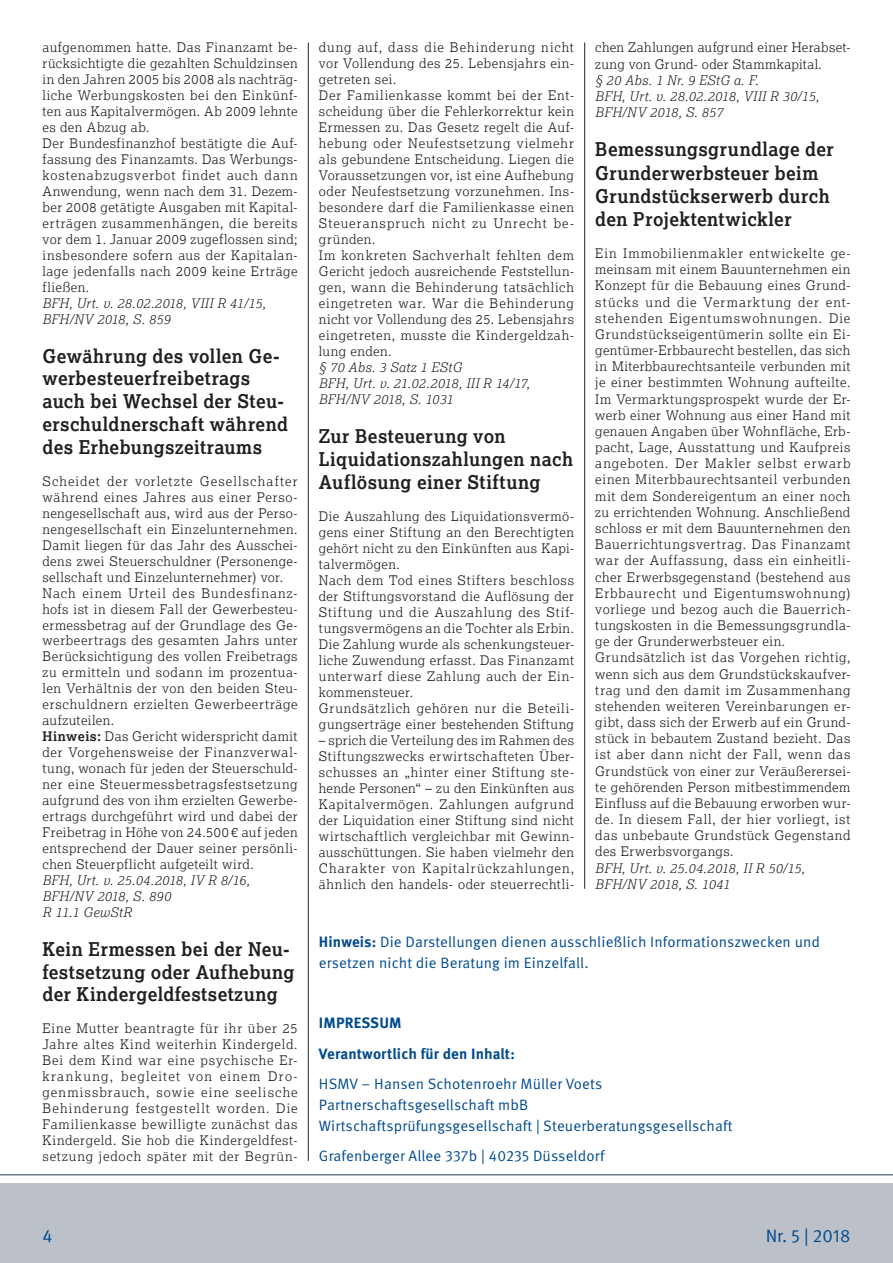
<style>
.page{position:relative;width:893px;height:1263px;background:#fff}
.page>*{position:absolute;margin:0;border:0;box-sizing:border-box;transform-origin:0 0}
.t1{font:700 18.9px/23px "Lexia";letter-spacing:.02em;color:#231f20;scale:.95 1}
.t2{font:18px "Meta Normal Caps Expert";color:#004a8d}
.t3{font:15px/21px "Meta Pro Norm";letter-spacing:.01em;color:#004a8d}
.t4{font:700 15px/30.2px "Meta Pro";letter-spacing:.01em;color:#004a8d}
.t5{font:300 13.2px/15.9px "Lexia";letter-spacing:.045em;color:#231f20}
.t6{font:italic 300 13.2px/15.9px "Lexia";letter-spacing:.025em;color:#231f20}
.t7{font:300 13.2px/16.2px "Lexia";letter-spacing:.02em;color:#231f20}
.s1{font-weight:700}
.s2{font-family:"Meta Pro";font-weight:700}
.s3{font-family:"Meta Normal Caps Expert"}
.s4{font-family:"Meta Pro Norm"}
</style>
<div class="page">
<div style="left:0;top:1183px;width:893px;height:80px;background:#bcc0c9"></div>
<svg style="left:0;top:633px;width:893px;height:543px"></svg>
<hr style="left:308px;top:43px;width:1px;height:1118px;background:#231f20">
<hr style="left:584px;top:43px;width:1px;height:846px;background:#231f20">
<p class="t5" style="left:43px;top:39px;width:257px">aufgenommen hatte. Das Finanzamt be&shy;rücksichtigte die gezahlten Schuldzinsen in den Jahren 2005 bis 2008 als nachträg&shy;liche Werbungskosten bei den Einkünf&shy;ten aus Kapitalvermögen. Ab 2009 lehnte es den Abzug ab.<br>Der Bundesfinanzhof bestätigte die Auf&shy;fassung des Finanzamts. Das Werbungs&shy;kostenabzugsverbot findet auch dann Anwendung, wenn nach dem 31. Dezem&shy;ber 2008 getätigte Ausgaben mit Kapital&shy;erträgen zusammenhängen, die bereits vor dem 1. Januar 2009 zugeflossen sind; insbesondere sofern aus der Kapitalan&shy;lage jedenfalls nach 2009 keine Erträge fließen.</p>
<p class="t6" style="left:43px;top:295px;width:225px">BFH, Urt. v. 28.02.2018, VIII R 41/15,<br>BFH/NV 2018, S. 859</p>
<h1 class="t1" style="left:43px;top:344px;width:260px">Gewährung des vollen Ge&shy;werbesteuerfreibetrags auch bei Wechsel der Steu&shy;erschuldnerschaft während des Erhebungszeitraums</h1>
<p class="t5" style="left:43px;top:473px;width:257px">Scheidet der vorletzte Gesellschafter während eines Jahres aus einer Perso&shy;nengesellschaft aus, wird aus der Perso&shy;nengesellschaft ein Einzelunternehmen.<br>Damit liegen für das Jahr des Ausschei&shy;dens zwei Steuerschuldner (Personenge&shy;sellschaft und Einzelunternehmer) vor.<br>Nach einem Urteil des Bundesfinanz&shy;hofs ist in diesem Fall der Gewerbesteu&shy;ermessbetrag auf der Grundlage des Ge&shy;werbeertrags des gesamten Jahrs unter Berücksichtigung des vollen Freibetrags zu ermitteln und sodann im prozentua&shy;len Verhältnis der von den beiden Steu&shy;erschuldnern erzielten Gewerbeerträge aufzuteilen.<br><span class="s1">Hinweis:</span> Das Gericht widerspricht damit der Vorgehensweise der Finanzverwal&shy;tung, wonach für jeden der Steuerschuld&shy;ner eine Steuermessbetragsfestsetzung aufgrund des von ihm erzielten Gewerbe&shy;ertrags durchgeführt wird und dabei der Freibetrag in Höhe von 24.500 € auf jeden entsprechend der Dauer seiner persönli&shy;chen Steuerpflicht aufgeteilt wird.</p>
<p class="t6" style="left:43px;top:872px;width:209px">BFH, Urt. v. 25.04.2018, IV R 8/16,<br>BFH/NV 2018, S. 890<br>R 11.1 GewStR</p>
<h1 class="t1" style="left:43px;top:937px;width:267px">Kein Ermessen bei der Neu&shy;festsetzung oder Aufhebung der Kindergeldfestsetzung</h1>
<p class="t5" style="left:43px;top:1020px;width:257px;text-align:justify">Eine Mutter beantragte für ihr über 25<br>Jahre altes Kind weiterhin Kindergeld.<br>Bei dem Kind war eine psychische Er&shy;krankung, begleitet von einem Dro&shy;genmissbrauch, sowie eine seelische Behinderung festgestellt worden. Die Familienkasse bewilligte zunächst das Kindergeld. Sie hob die Kindergeldfest&shy;setzung jedoch später mit der Begrün-</p>
<p class="t5" style="left:319px;top:39px;width:257px">dung auf, dass die Behinderung nicht vor Vollendung des 25. Lebensjahrs ein&shy;getreten sei.<br>Der Familienkasse kommt bei der Ent&shy;scheidung über die Fehlerkorrektur kein Ermessen zu. Das Gesetz regelt die Auf&shy;hebung oder Neufestsetzung vielmehr als gebundene Entscheidung. Liegen die Voraussetzungen vor, ist eine Aufhebung oder Neufestsetzung vorzunehmen. Ins&shy;besondere darf die Familienkasse einen Steueranspruch nicht zu Unrecht be&shy;gründen.<br>Im konkreten Sachverhalt fehlten dem Gericht jedoch ausreichende Feststellun&shy;gen, wann die Behinderung tatsächlich eingetreten war. War die Behinderung nicht vor Vollendung des 25. Lebensjahrs eingetreten, musste die Kindergeldzah&shy;lung enden.</p>
<p class="t6" style="left:319px;top:359px;width:213px">§ 70 Abs. 3 Satz 1 EStG<br>BFH, Urt. v. 21.02.2018, III R 14/17,<br>BFH/NV 2018, S. 1031</p>
<h1 class="t1" style="left:319px;top:424px;width:269px">Zur Besteuerung von<br>Liquidationszahlungen nach<br>Auflösung einer Stiftung</h1>
<p class="t5" style="left:319px;top:508px;width:257px">Die Auszahlung des Liquidationsvermö&shy;gens einer Stiftung an den Berechtigten gehört nicht zu den Einkünften aus Kapi&shy;talvermögen.<br>Nach dem Tod eines Stifters beschloss der Stiftungsvorstand die Auflösung der Stiftung und die Auszahlung des Stif&shy;tungsvermögens an die Tochter als Erbin.<br>Die Zahlung wurde als schenkungsteuer&shy;liche Zuwendung erfasst. Das Finanzamt unterwarf diese Zahlung auch der Ein&shy;kommensteuer.<br>Grundsätzlich gehören nur die Beteili&shy;gungserträge einer bestehenden Stiftung</p>
<p class="t5" style="left:319px;top:732px;width:257px;text-align:justify">– sprich die Verteilung des im Rahmen des Stiftungszwecks erwirtschafteten Über&shy;schusses an „hinter einer Stiftung ste&shy;hende Personen“ – zu den Einkünften aus Kapitalvermögen. Zahlungen aufgrund der Liquidation einer Stiftung sind nicht wirtschaftlich vergleichbar mit Gewinn&shy;ausschüttungen. Sie haben vielmehr den Charakter von Kapitalrückzahlungen, ähnlich den handels- oder steuerrechtli-</p>
<p class="t7" style="left:595px;top:39px;width:257px">chen Zahlungen aufgrund einer Herabset&shy;zung von Grund- oder Stammkapital.</p>
<p class="t6" style="left:595px;top:72px;width:225px">§ 20 Abs. 1 Nr. 9 EStG a. F.<br>BFH, Urt. v. 28.02.2018, VIII R 30/15,<br>BFH/NV 2018, S. 857</p>
<h1 class="t1" style="left:595px;top:138px;width:253px">Bemessungsgrundlage der<br>Grunderwerbsteuer beim<br>Grundstückserwerb durch den Projektentwickler</h1>
<p class="t5" style="left:595px;top:245px;width:257px">Ein Immobilienmakler entwickelte ge&shy;meinsam mit einem Bauunternehmen ein Konzept für die Bebauung eines Grund&shy;stücks und die Vermarktung der ent&shy;stehenden Eigentumswohnungen. Die Grundstückseigentümerin sollte ein Ei&shy;gentümer-Erbbaurecht bestellen, das sich in Miterbbaurechtsanteile verbunden mit je einer bestimmten Wohnung aufteilte.<br>Im Vermarktungsprospekt wurde der Er&shy;werb einer Wohnung aus einer Hand mit genauen Angaben über Wohnfläche, Erb&shy;pacht, Lage, Ausstattung und Kaufpreis angeboten. Der Makler selbst erwarb einen Miterbbaurechtsanteil verbunden mit dem Sondereigentum an einer noch zu errichtenden Wohnung. Anschließend schloss er mit dem Bauunternehmen den Bauerrichtungsvertrag. Das Finanzamt war der Auffassung, dass ein einheitli&shy;cher Erwerbsgegenstand (bestehend aus Erbbaurecht und Eigentumswohnung) vorliege und bezog auch die Bauerrich&shy;tungskosten in die Bemessungsgrundla&shy;ge der Grunderwerbsteuer ein.<br>Grundsätzlich ist das Vorgehen richtig, wenn sich aus dem Grundstückskaufver&shy;trag und den damit im Zusammenhang stehenden weiteren Vereinbarungen er&shy;gibt, dass sich der Erwerb auf ein Grund&shy;stück in bebautem Zustand bezieht. Das ist aber dann nicht der Fall, wenn das Grundstück von einer zur Veräußerersei&shy;te gehörenden Person mitbestimmendem Einfluss auf die Bebauung erworben wur&shy;de. In diesem Fall, der hier vorliegt, ist das unbebaute Grundstück Gegenstand des Erwerbsvorgangs.</p>
<p class="t6" style="left:595px;top:859px;width:211px">BFH, Urt. v. 25.04.2018, II R 50/15,<br>BFH/NV 2018, S. 1041</p>
<p class="t3" style="left:319px;top:930px;width:503px"><span class="s2">Hinweis:</span> Die Darstellungen dienen ausschließlich Informationszwecken und ersetzen nicht die Beratung im Einzelfall.</p>
<p class="t4" style="left:319px;top:1007px;width:198px">IMPRESSUM<br>Verantwortlich für den Inhalt:</p>
<p class="t3" style="left:319px;top:1072px;width:415px">HSMV – Hansen Schotenroehr Müller Voets<br>Partnerschaftsgesellschaft mbB<br>Wirtschaftsprüfungsgesellschaft | Steuerberatungsgesellschaft</p>
<p class="t3" style="left:319px;top:1144px;width:287px">Grafenberger Allee <span class="s3">337</span>b | <span class="s3">40235</span> Düsseldorf</p>
<h2 class="t2" style="left:43px;top:1225px;width:11px">4</h2>
<h2 class="t2" style="left:766px;top:1225px;width:86px"><span class="s4">Nr.</span> 5 <span class="s4">|</span> 2018</h2>
</div>
